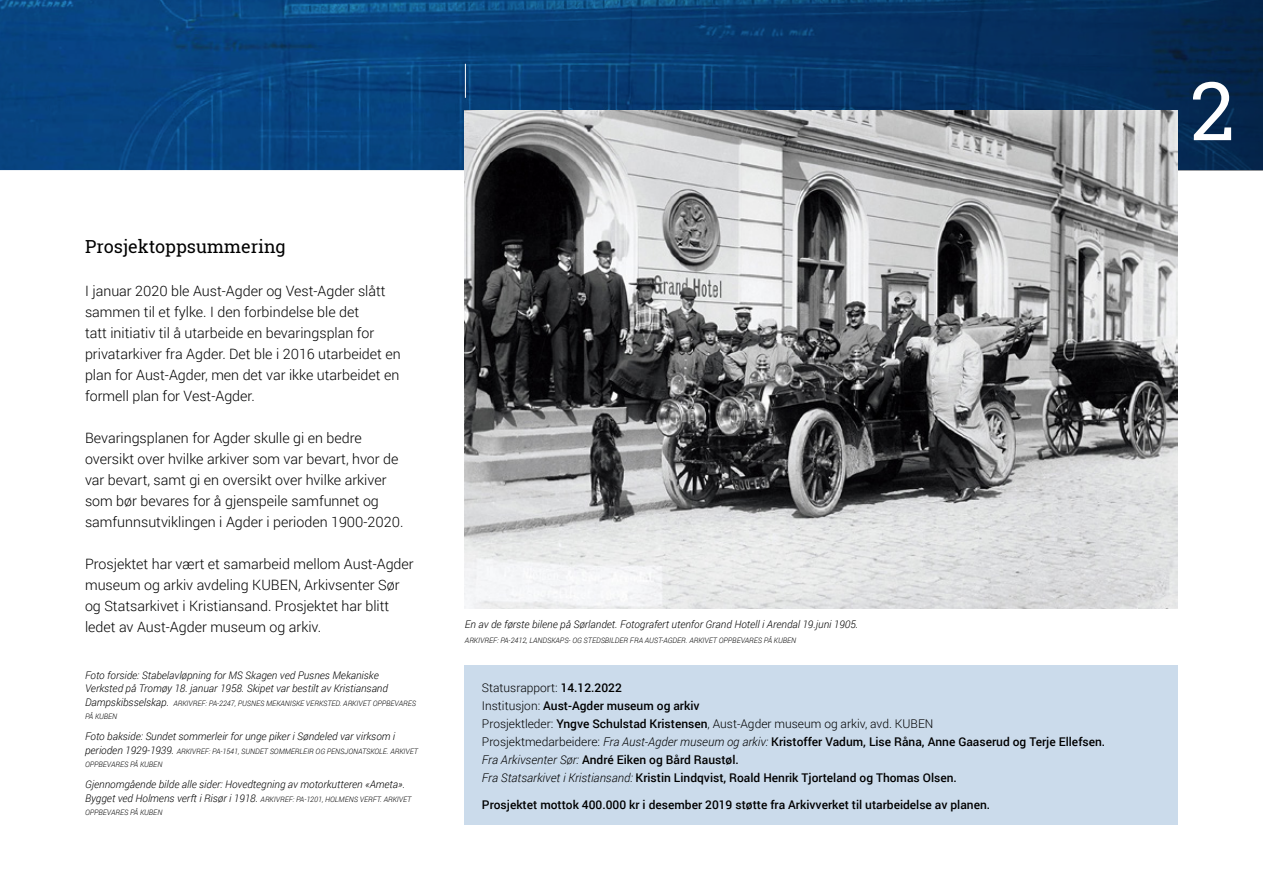
<style>
.page{position:relative;width:1263px;height:893px;background:#fff}
.page>*{position:absolute;margin:0;border:0;box-sizing:border-box;transform-origin:0 0}
.t1{font:81px "Roboto Slab";color:#fff}
.t2{font:18px "Roboto Slab";color:#000}
.t3{font:300 14.25px/21px "Roboto";color:#000}
.t4{font:500 12px/18px "Roboto";color:#000}
.t5{font:italic 300 10.5px/13.5px "Roboto";color:#000}
.t6{font:italic 300 7.5px/13.5px "Roboto";color:#000}
.s1{font-size:10.5px}
.s2{font-weight:300}
.s3{font-weight:300;font-style:italic}
</style>
<div class="page">
<div style="left:465px;top:665px;width:713px;height:160px;background:#cbdbeb"></div>
<svg style="left:0;top:0;width:1263px;height:170px;background:#083d73"></svg>
<hr style="left:465px;top:64px;width:1px;height:34px;background:#fff">
<img style="left:465px;top:111px;width:713px;height:497px">
<p class="t2" style="left:85px;top:234px;width:202px">Prosjektoppsummering</p>
<p class="t3" style="left:85px;top:280px;width:317px">I januar 2020 ble Aust-Agder og Vest-Agder slått sammen til et fylke. I den forbindelse ble det<br>tatt initiativ til å utarbeide en bevaringsplan for privatarkiver fra Agder. Det ble i 2016 utarbeidet en plan for Aust-Agder, men det var ikke utarbeidet en formell plan for Vest-Agder.</p>
<p class="t3" style="left:85px;top:427px;width:320px">Bevaringsplanen for Agder skulle gi en bedre oversikt over hvilke arkiver som var bevart, hvor de var bevart, samt gi en oversikt over hvilke arkiver som bør bevares for å gjenspeile samfunnet og samfunnsutviklingen i Agder i perioden 1900-2020.</p>
<p class="t3" style="left:85px;top:553px;width:330px">Prosjektet har vært et samarbeid mellom Aust-Agder museum og arkiv avdeling KUBEN, Arkivsenter Sør og Statsarkivet i Kristiansand. Prosjektet har blitt ledet av Aust-Agder museum og arkiv.</p>
<p class="t5" style="left:85px;top:668px;width:304px">Foto forside: Stabelavløpning for MS Skagen ved Pusnes Mekaniske<br>Verksted på Tromøy 18. januar 1958. Skipet var bestilt av Kristiansand</p>
<p class="t6" style="left:85px;top:696px;width:332px"><span class="s1">Dampskibsselskap.</span> ARKIVREF: PA-2247, PUSNES MEKANISKE VERKSTED. ARKIVET OPPBEVARES<br>PÅ KUBEN</p>
<p class="t5" style="left:85px;top:729px;width:312px">Foto bakside: Sundet sommerleir for unge piker i Søndeled var virksom i</p>
<p class="t6" style="left:85px;top:744px;width:335px"><span class="s1">perioden 1929-1939.</span> ARKIVREF: PA-1541, SUNDET SOMMERLEIR OG PENSJONATSKOLE. ARKIVET<br>OPPBEVARES PÅ KUBEN</p>
<p class="t5" style="left:85px;top:777px;width:322px">Gjennomgående bilde alle sider: Hovedtegning av motorkutteren «Ameta».</p>
<p class="t6" style="left:85px;top:792px;width:328px"><span class="s1">Bygget ved Holmens verft i Risør i 1918.</span> ARKIVREF: PA-1201, HOLMENS VERFT. ARKIVET<br>OPPBEVARES PÅ KUBEN</p>
<p class="t5" style="left:465px;top:617px;width:395px">En av de første bilene på Sørlandet. Fotografert utenfor Grand Hotell i Arendal 19.juni 1905.</p>
<p class="t6" style="left:465px;top:633px;width:333px">ARKIVREF: PA-2412, LANDSKAPS- OG STEDSBILDER FRA AUST-AGDER. ARKIVET OPPBEVARES PÅ KUBEN</p>
<p class="t4" style="left:482px;top:678px;width:625px"><span class="s2">Statusrapport:</span> 14.12.2022<br><span class="s2">Institusjon:</span> Aust-Agder museum og arkiv<br><span class="s2">Prosjektleder:</span> Yngve Schulstad Kristensen<span class="s2">, Aust-Agder museum og arkiv, avd. KUBEN<br>Prosjektmedarbeidere:</span> <span class="s3">Fra Aust-Agder museum og arkiv:</span> Kristoffer Vadum, Lise Råna, Anne Gaaserud og Terje Ellefsen.<br><span class="s3">Fra Arkivsenter Sør:</span> André Eiken og Bård Raustøl.<br><span class="s3">Fra Statsarkivet i Kristiansand:</span> Kristin Lindqvist, Roald Henrik Tjorteland og Thomas Olsen.</p>
<p class="t4" style="left:482px;top:795px;width:510px">Prosjektet mottok 400.000 kr i desember 2019 støtte fra Arkivverket til utarbeidelse av planen.</p>
<h1 class="t1" style="left:1190px;top:55px;width:46px">2</h1>
</div>
